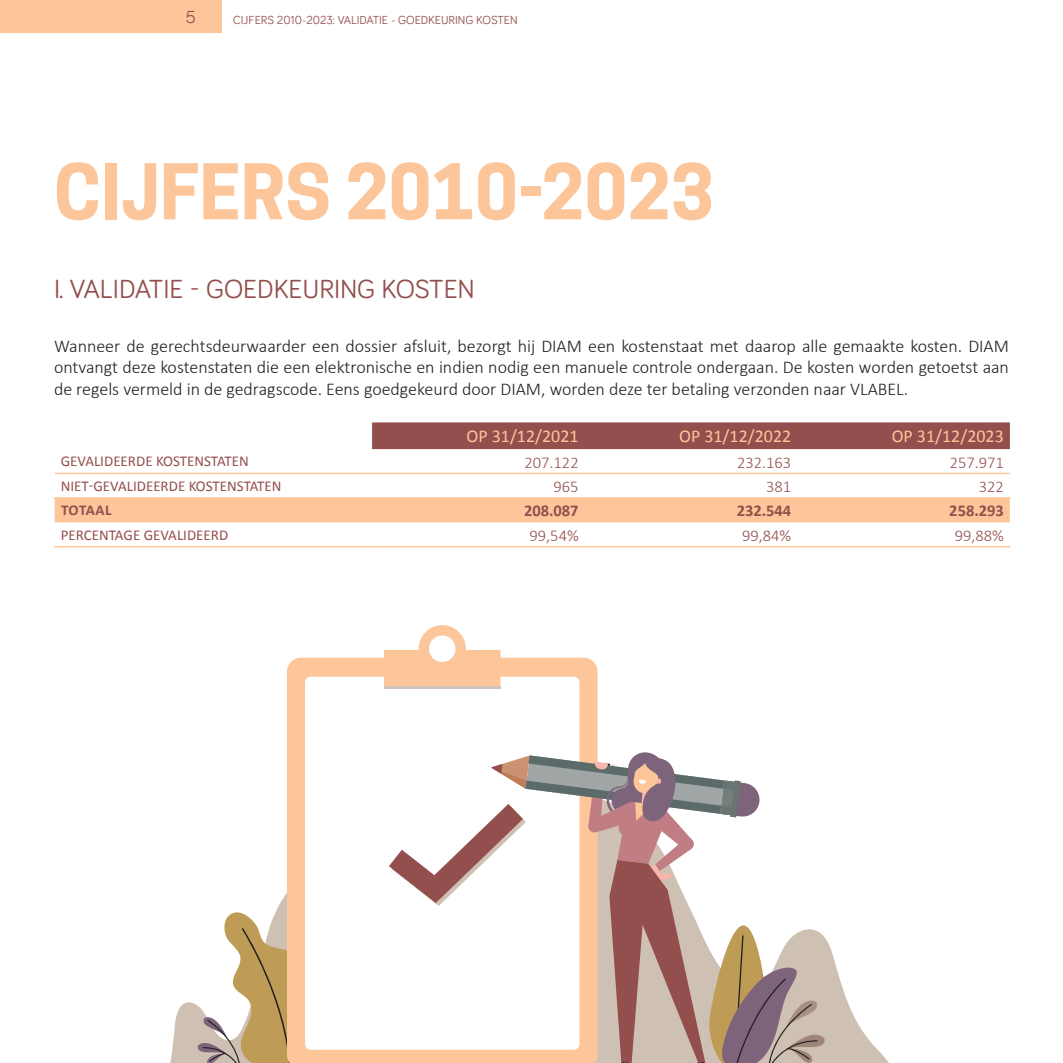
<style>
.page{position:relative;width:1063px;height:1063px;background:#fff}
.page>*{position:absolute;margin:0;border:0;box-sizing:border-box;transform-origin:0 0}
.t1{font:700 72px "Cooper Hewitt";color:#fcc69a}
.t2{font:27px "Bariol";color:#934f4d}
.t3{font:300 18px/21.6px "Calibri";color:#231f20;text-align:justify}
.t4{font:18px "Calibri";color:#fcc69a}
.t5{font:18px "Bariol";color:#934f4d}
.t6{font:300 16.5px "Calibri";color:#934f4d}
.t7{font:700 16.5px "Calibri";color:#934f4d}
.t8{font:15px "Calibri";color:#934f4d}
.t9{font:700 15px "Calibri";letter-spacing:.015em;color:#934f4d}
.t10{font:12px "Bariol";color:#934f4d}
</style>
<div class="page">
<div style="left:0;top:0;width:221px;height:33px;background:#fcc69a"></div>
<div style="left:372px;top:422px;width:638px;height:27px;background:#934f4d"></div>
<div style="left:55px;top:499px;width:955px;height:23px;background:#fcc69a"></div>
<hr style="left:55px;top:473px;width:317px;height:1px;background:#fcc69a">
<hr style="left:372px;top:473px;width:213px;height:1px;background:#fcc69a">
<hr style="left:585px;top:473px;width:212px;height:1px;background:#fcc69a">
<hr style="left:797px;top:473px;width:213px;height:1px;background:#fcc69a">
<hr style="left:54px;top:546px;width:318px;height:1px;background:#fcc69a">
<hr style="left:372px;top:546px;width:213px;height:1px;background:#fcc69a">
<hr style="left:585px;top:546px;width:212px;height:1px;background:#fcc69a">
<hr style="left:797px;top:546px;width:214px;height:1px;background:#fcc69a">
<hr style="left:54px;top:497px;width:318px;height:2px;background:#fcc69a">
<hr style="left:372px;top:497px;width:213px;height:2px;background:#fcc69a">
<hr style="left:585px;top:497px;width:212px;height:2px;background:#fcc69a">
<hr style="left:797px;top:497px;width:214px;height:2px;background:#fcc69a">
<svg style="left:825px;top:938px;width:64px;height:125px"></svg>
<div style="left:287px;top:658px;width:311px;height:89px;background:#fcc69a"></div>
<div style="left:305px;top:677px;width:275px;height:373px;background:#fff;border-radius:6px"></div>
<svg style="left:384px;top:625px;width:117px;height:63px"></svg>
<svg style="left:170px;top:747px;width:655px;height:316px"></svg>
<p class="t5" style="left:186px;top:5px;width:11px">5</p>
<p class="t10" style="left:233px;top:11px;width:286px">CIJFERS 2010-2023: VALIDATIE - GOEDKEURING KOSTEN</p>
<h1 class="t1" style="left:54px;top:150px;width:661px">CIJFERS 2010-2023</h1>
<h2 class="t2" style="left:54px;top:270px;width:422px">I. VALIDATIE - GOEDKEURING KOSTEN</h2>
<p class="t3" style="left:54px;top:335px;width:957px">Wanneer de gerechtsdeurwaarder een dossier afsluit, bezorgt hij DIAM een kostenstaat met daarop alle gemaakte kosten. DIAM ontvangt deze kostenstaten die een elektronische en indien nodig een manuele controle ondergaan. De kosten worden getoetst aan de regels vermeld in de gedragscode. Eens goedgekeurd door DIAM, worden deze ter betaling verzonden naar VLABEL.</p>
<p class="t4" style="left:467px;top:425px;width:114px">OP 31/12/2021</p>
<p class="t4" style="left:679px;top:425px;width:114px">OP 31/12/2022</p>
<p class="t4" style="left:892px;top:425px;width:114px">OP 31/12/2023</p>
<p class="t8" style="left:61px;top:452px;width:190px">GEVALIDEERDE KOSTENSTATEN</p>
<p class="t6" style="left:524px;top:452px;width:56px">207.122</p>
<p class="t6" style="left:737px;top:452px;width:56px">232.163</p>
<p class="t6" style="left:950px;top:452px;width:56px">257.971</p>
<p class="t8" style="left:61px;top:476px;width:222px">NIET-GEVALIDEERDE KOSTENSTATEN</p>
<p class="t6" style="left:554px;top:476px;width:27px">965</p>
<p class="t6" style="left:766px;top:476px;width:27px">381</p>
<p class="t6" style="left:979px;top:476px;width:27px">322</p>
<p class="t9" style="left:61px;top:500px;width:52px">TOTAAL</p>
<p class="t7" style="left:524px;top:499px;width:56px">208.087</p>
<p class="t7" style="left:737px;top:499px;width:56px">232.544</p>
<p class="t7" style="left:949px;top:499px;width:56px">258.293</p>
<p class="t8" style="left:61px;top:525px;width:169px">PERCENTAGE GEVALIDEERD</p>
<p class="t6" style="left:530px;top:525px;width:51px">99,54%</p>
<p class="t6" style="left:742px;top:525px;width:51px">99,84%</p>
<p class="t6" style="left:955px;top:525px;width:51px">99,88%</p>
</div>
